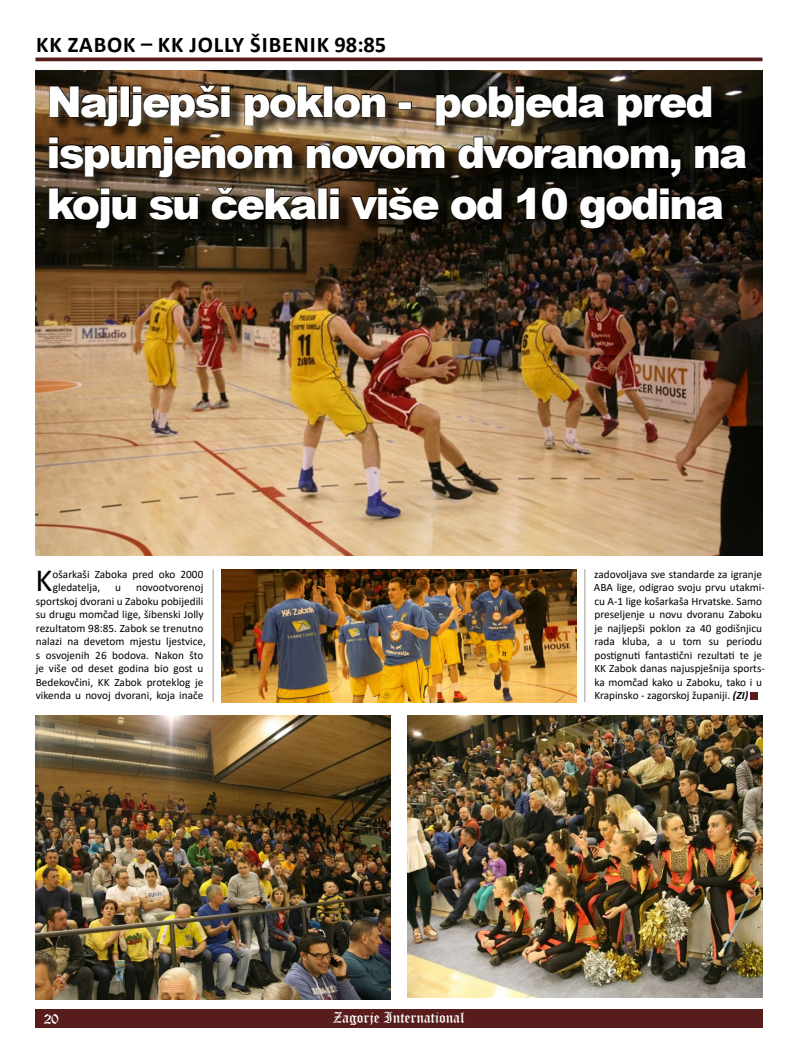
<style>
.page{position:relative;width:798px;height:1063px;background:#fff}
.page>*{position:absolute;margin:0;border:0;box-sizing:border-box;transform-origin:0 0}
.t1{font:900 42.5px/51px "Arial";letter-spacing:-.05em;color:#fff}
.t2{font:32.5px "Calibri";color:#000}
.t3{font:700 22.5px "Calibri";letter-spacing:.04em;color:#000}
.t4{font:15px "Old English Text";color:#fff}
.t5{font:11.25px/13.5px "Calibri";color:#000}
.s1{font-weight:700;font-style:italic}
</style>
<div class="page">
<div style="left:35px;top:1009px;width:727px;height:19px;background:#581c1c"></div>
<div style="left:750px;top:692px;width:7px;height:7px;background:#581c1c"></div>
<hr style="left:35px;top:58px;width:727px;height:3px;background:#581c1c">
<hr style="left:213px;top:569px;width:1px;height:133px;background:#9c9b9b">
<img style="left:35px;top:71px;width:727px;height:484px">
<div style="left:51px;top:87px;width:710px;height:157px;background:#000;opacity:.75"></div>
<svg style="left:48px;top:85px;width:71px;height:42px;background:#4d3a27"></svg>
<div style="left:120px;top:86px;width:10px;height:31px;border:1px solid #000"></div>
<svg style="left:126px;top:84px;width:105px;height:43px;background:#54402a"></svg>
<svg style="left:244px;top:85px;width:82px;height:41px;background:#5d4b34"></svg>
<div style="left:323px;top:86px;width:10px;height:31px;border:1px solid #000"></div>
<svg style="left:333px;top:93px;width:53px;height:25px"></svg>
<div style="left:398px;top:102px;width:13px;height:7px;border:1px solid #000"></div>
<svg style="left:435px;top:85px;width:171px;height:42px;background:#1f1b12"></svg>
<svg style="left:616px;top:85px;width:96px;height:41px;background:#0c0b06"></svg>
<svg style="left:48px;top:136px;width:245px;height:42px;background:#3f2a15"></svg>
<svg style="left:306px;top:144px;width:139px;height:25px;background:#2d1f0e"></svg>
<svg style="left:457px;top:136px;width:224px;height:42px;background:#18150c"></svg>
<svg style="left:694px;top:144px;width:54px;height:25px"></svg>
<svg style="left:48px;top:187px;width:89px;height:42px;background:#18140c"></svg>
<svg style="left:148px;top:195px;width:51px;height:25px"></svg>
<svg style="left:211px;top:186px;width:107px;height:34px;background:#342c20"></svg>
<div style="left:317px;top:188px;width:10px;height:31px;border:1px solid #000"></div>
<svg style="left:329px;top:187px;width:11px;height:33px"></svg>
<svg style="left:350px;top:186px;width:90px;height:34px;background:#1d1409"></svg>
<svg style="left:450px;top:187px;width:53px;height:33px;background:#0f0d06"></svg>
<svg style="left:516px;top:186px;width:52px;height:34px;background:#0e0c07"></svg>
<svg style="left:579px;top:187px;width:145px;height:42px;background:#0c0a06"></svg>
<img style="left:221px;top:569px;width:355px;height:133px">
<img style="left:35px;top:716px;width:355px;height:283px">
<img style="left:407px;top:716px;width:355px;height:282px">
<hr style="left:584px;top:569px;width:1px;height:133px;background:#9c9b9b">
<h3 class="t3" style="left:36px;top:29px;width:58px">KK ZABOK</h3>
<h3 class="t3" style="left:141px;top:29px;width:133px">– KK JOLLY ŠIBENIK</h3>
<h3 class="t3" style="left:334px;top:29px;width:53px">98:85</h3>
<h1 class="t1" style="left:46px;top:75px;width:702px">Najljepši poklon - pobjeda pred ispunjenom novom dvoranom, na koju su čekali više od 10 godina</h1>
<h2 class="t2" style="left:35px;top:558px;width:18px">K</h2>
<p class="t5" style="left:53px;top:567px;width:152px">ošarkaši Zaboka pred oko 2000 gledatelja,</p>
<p class="t5" style="left:36px;top:580px;width:172px;text-indent:100px">novootvorenoj sportskoj dvorani u Zaboku pobijedili su drugu momčad lige, šibenski Jolly rezultatom 98:85. Zabok se trenutno nalazi na devetom mjestu ljestvice, s osvojenih 26 bodova. Nakon što je više od deset godina bio gost u Bedekovčini, KK Zabok proteklog je vikenda u novoj dvorani, koja inače</p>
<p class="t5" style="left:115px;top:580px;width:7px">u</p>
<h3 class="t4" style="left:44px;top:1009px;width:17px">20</h3>
<h3 class="t4" style="left:333px;top:1008px;width:133px">Zagorje International</h3>
<p class="t5" style="left:593px;top:567px;width:172px">zadovoljava sve standarde za igranje ABA lige, odigrao svoju prvu utakmi&shy;cu A-1 lige košarkaša Hrvatske. Samo preseljenje u novu dvoranu Zaboku je najljepši poklon za 40 godišnjicu rada kluba, a u tom su periodu postignuti fantastični rezultati te je KK Zabok danas najuspješnija sports&shy;ka momčad kako u Zaboku, tako i u Krapinsko - zagorskoj županiji. <span class="s1">(ZI)</span></p>
</div>
